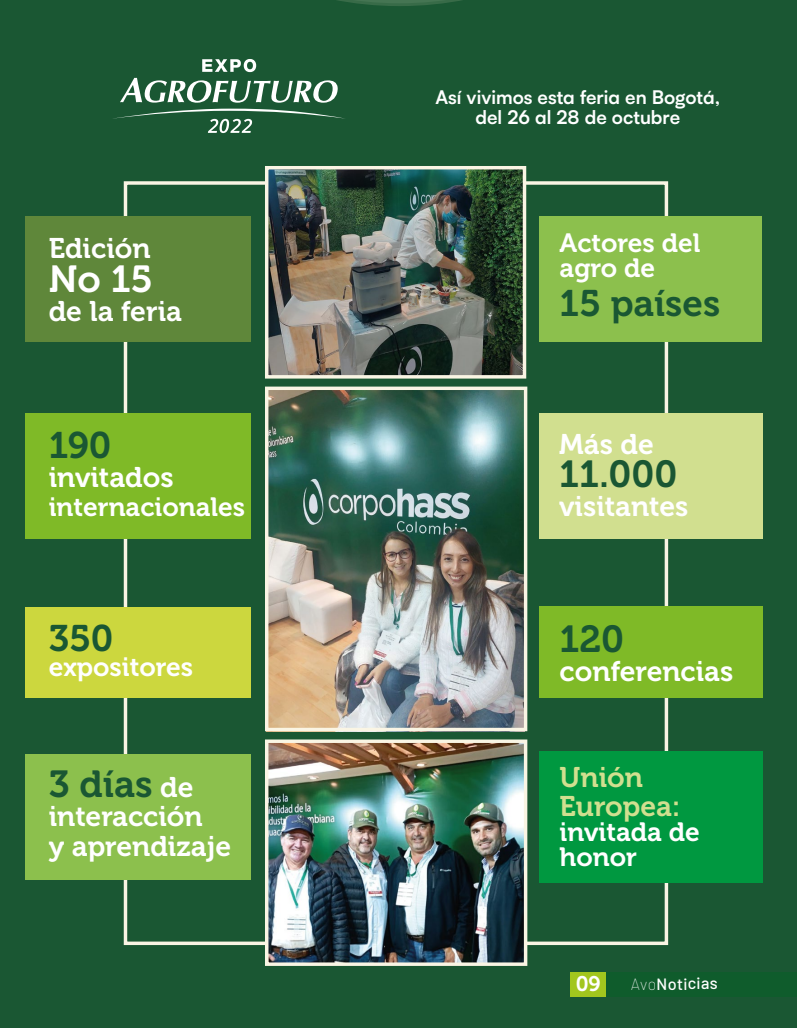
<style>
.page{position:relative;width:798px;height:1028px;background:#fff}
.page>*{position:absolute;margin:0;border:0;box-sizing:border-box;transform-origin:0 0}
.t1{font:37.5px "Museo 700";color:#1a5733}
.t2{font:37.5px "Museo 700";color:#fff}
.t3{font:36.88px "Museo 700";letter-spacing:-.005em;color:#1a5733}
.t4{font:28.25px/29.1px "Museo 700";color:#fff}
.t5{font:28.25px/29.1px "Museo 700";color:#d1df8f}
.t6{font:26.25px/25px "Museo 700";color:#fff}
.t7{font:21px "Museo 700";color:#fff}
.t8{font:700 18.75px/20px "Satoshi";color:#fff;text-align:center}
.t9{font:500 16.25px "Barlow";letter-spacing:.01em;color:#fff}
.s1{font-size:28.25px;color:#fff}
.s2{font-weight:100}
</style>
<div class="page">
<div style="left:0;top:0;width:797px;height:1028px;background:#1a5733"></div>
<div style="left:124px;top:181px;width:144px;height:764px;border:3px solid #faf5e4"></div>
<div style="left:524px;top:181px;width:144px;height:764px;border:3px solid #faf5e4"></div>
<div style="left:538px;top:413px;width:224px;height:125px;background:#d1df8f"></div>
<div style="left:25px;top:754px;width:225px;height:125px;background:#8cc04d"></div>
<div style="left:539px;top:606px;width:223px;height:91px;background:#7fba27"></div>
<div style="left:539px;top:751px;width:223px;height:131px;background:#009840"></div>
<div style="left:539px;top:216px;width:223px;height:125px;background:#8cc04d"></div>
<div style="left:25px;top:216px;width:225px;height:125px;background:#5f873a"></div>
<div style="left:25px;top:606px;width:225px;height:91px;background:#ccd73e"></div>
<div style="left:25px;top:413px;width:225px;height:125px;background:#7fba27"></div>
<svg style="left:337px;top:0;width:125px;height:6px"></svg>
<svg style="left:120px;top:78px;width:218px;height:25px"></svg>
<svg style="left:202px;top:59px;width:54px;height:13px"></svg>
<svg style="left:113px;top:109px;width:232px;height:24px"></svg>
<img style="left:266px;top:390px;width:258px;height:342px">
<div style="left:265px;top:386px;width:262px;height:345px;border:3px solid #faf5e4"></div>
<img style="left:269px;top:170px;width:253px;height:204px">
<div style="left:265px;top:166px;width:261px;height:212px;border:3px solid #faf5e4"></div>
<img style="left:269px;top:743px;width:254px;height:219px">
<div style="left:265px;top:739px;width:262px;height:227px;border:3px solid #faf5e4"></div>
<div style="left:570px;top:972px;width:226px;height:24px;background:#0f5c2c"></div>
<div style="left:570px;top:972px;width:35px;height:24px;background:#a2c61e"></div>
<p class="t4" style="left:49px;top:234px;width:103px">Edición</p>
<h1 class="t2" style="left:49px;top:258px;width:106px">No 15</h1>
<p class="t4" style="left:49px;top:297px;width:135px">de la feria</p>
<h2 class="t3" style="left:49px;top:424px;width:64px">190</h2>
<p class="t4" style="left:49px;top:463px;width:126px">invitados</p>
<p class="t6" style="left:49px;top:494px;width:198px">internacionales</p>
<h2 class="t3" style="left:49px;top:618px;width:66px">350</h2>
<p class="t6" style="left:49px;top:655px;width:146px">expositores</p>
<h1 class="t1" style="left:49px;top:763px;width:146px">3 días <span class="s1">de</span></h1>
<p class="t4" style="left:49px;top:802px;width:184px">interacción<br>y aprendizaje</p>
<p class="t8" style="left:435px;top:86px;width:286px">Así vivimos esta feria en Bogotá, del 26 al 28 de octubre</p>
<p class="t6" style="left:559px;top:230px;width:142px">Actores del agro de</p>
<h2 class="t3" style="left:559px;top:283px;width:162px">15 países</h2>
<p class="t4" style="left:559px;top:430px;width:96px">Más de</p>
<h1 class="t1" style="left:559px;top:453px;width:120px">11.000</h1>
<p class="t4" style="left:559px;top:492px;width:131px">visitantes</p>
<h1 class="t1" style="left:559px;top:618px;width:66px">120</h1>
<p class="t4" style="left:559px;top:657px;width:175px">conferencias</p>
<p class="t5" style="left:559px;top:763px;width:122px">Unión<br>Europea:</p>
<p class="t6" style="left:559px;top:820px;width:142px">invitada de honor</p>
<p class="t7" style="left:575px;top:972px;width:26px">09</p>
<p class="t9" style="left:630px;top:973px;width:88px"><span class="s2">Avo</span>Noticias</p>
</div>
